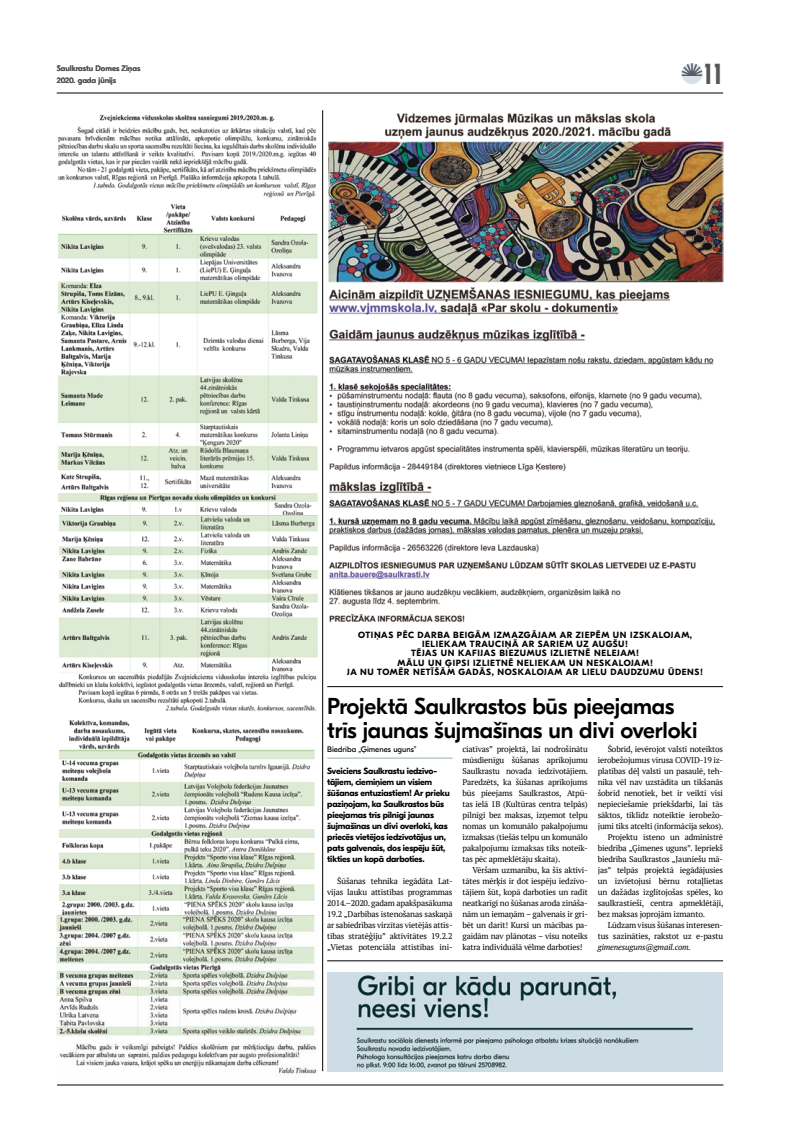
<style>
.page{position:relative;width:794px;height:1129px;background:#fff}
.page>*{position:absolute;margin:0;border:0;box-sizing:border-box;transform-origin:0 0}
.t1{font:500 30px "GT Eesti Pro Display";color:#565655}
.t2{font:500 23px/24px "GT Eesti Pro Display";letter-spacing:-.01em;color:#000}
.t3{font:700 9px/11px "GT Eesti Pro Display";letter-spacing:-.02em;color:#000}
.t4{font:700 9px/9px "GT Eesti Pro Display";letter-spacing:.07em;color:#000;text-align:center}
.t5{font:8.3px/11px "PT Serif";letter-spacing:-.02em;color:#000;text-align:justify}
.t6{font:italic 8.3px "PT Serif";letter-spacing:-.02em;color:#000}
.t7{font:500 8px/12px "GT Eesti Pro Display";color:#565655}
.t8{font:8px "GT Eesti Pro Display";color:#000}
</style>
<div class="page">
<hr style="left:57px;top:93px;width:666px;height:1px;background:#000">
<hr style="left:57px;top:1084px;width:666px;height:1px;background:#000">
<div style="left:681px;top:63px;width:21px;height:21px;background:#d6e2e7;border-radius:10px"></div>
<svg style="left:681px;top:63px;width:21px;height:13px"></svg>
<hr style="left:327px;top:686px;width:396px;height:1px;background:#000">
<hr style="left:327px;top:960px;width:396px;height:1px;background:#000">
<img style="left:328px;top:113px;width:395px;height:509px">
<hr style="left:322px;top:110px;width:1px;height:960px;background:#000">
<img style="left:57px;top:114px;width:260px;height:963px">
<hr style="left:327px;top:757px;width:125px;height:1px;background:#95adb6">
<div style="left:327px;top:971px;width:396px;height:99px;background:#cddce7"></div>
<img style="left:344px;top:971px;width:362px;height:98px">
<p class="t7" style="left:57px;top:62px;width:85px">Saulkrastu Domes Ziņas<br>2020. gada jūnijs</p>
<h1 class="t1" style="left:703px;top:58px;width:21px">11</h1>
<p class="t4" style="left:347px;top:631px;width:357px">OTIŅAS PĒC DARBA BEIGĀM IZMAZGĀJAM AR ZIEPĒM UN IZSKALOJAM, IELIEKAM TRAUCIŅĀ AR SARIEM UZ AUGŠU!<br>TĒJAS UN KAFIJAS BIEZUMUS IZLIETNĒ NELEJAM!<br>MĀLU UN ĢIPSI IZLIETNĒ NELIEKAM UN NESKALOJAM!<br>JA NU TOMĒR NETĪŠĀM GADĀS, NOSKALOJAM AR LIELU DAUDZUMU ŪDENS!</p>
<h2 class="t2" style="left:327px;top:694px;width:372px">Projektā Saulkrastos būs pieejamas trīs jaunas šujmašīnas un divi overloki</h2>
<p class="t8" style="left:327px;top:744px;width:91px">Biedrība „Ģimenes uguns”</p>
<p class="t3" style="left:327px;top:765px;width:124px">Sveiciens Saulkrastu iedzīvo&shy;tājiem, ciemiņiem un visiem šūšanas entuziastiem! Ar prieku paziņojam, ka Saulkrastos būs pieejamas trīs pilnīgi jaunas šujmašīnas un divi overloki, kas priecēs vietējos iedzīvotājus un, pats galvenais, dos iespēju šūt, tikties un kopā darboties.</p>
<p class="t5" style="left:327px;top:875px;width:127px;text-indent:10px">Šūšanas tehnika iegādāta Lat&shy;vijas lauku attīstības programmas 2014.–2020. gadam apakšpasākuma 19.2 „Darbības īstenošanas saskaņā ar sabiedrības virzītas vietējās attīs&shy;tības stratēģiju” aktivitātes 19.2.2 „Vietas potenciāla attīstības ini-</p>
<p class="t5" style="left:607px;top:743px;width:117px">Šobrīd, ievērojot valstī noteiktos</p>
<p class="t5" style="left:598px;top:754px;width:127px">ierobežojumus vīrusa COVID-19 iz-</p>
<p class="t5" style="left:598px;top:765px;width:127px">platības dēļ valstī un pasaulē, teh-</p>
<p class="t5" style="left:598px;top:776px;width:127px">nika vēl nav uzstādīta un tikšanās</p>
<p class="t5" style="left:598px;top:787px;width:127px">šobrīd nenotiek, bet ir veikti visi</p>
<p class="t5" style="left:598px;top:798px;width:127px">nepieciešamie priekšdarbi, lai tās</p>
<p class="t5" style="left:598px;top:809px;width:127px">sāktos, tiklīdz noteiktie ierobežo-</p>
<p class="t5" style="left:598px;top:820px;width:127px">jumi tiks atcelti (informācija sekos).</p>
<p class="t5" style="left:607px;top:831px;width:117px">Projektu īsteno un administrē</p>
<p class="t5" style="left:598px;top:842px;width:127px">biedrība „Ģimenes uguns”. Iepriekš</p>
<p class="t5" style="left:598px;top:853px;width:127px">biedrība Saulkrastos „Jauniešu mā-</p>
<p class="t5" style="left:598px;top:864px;width:127px">jas” telpās projektā iegādājusies</p>
<p class="t5" style="left:598px;top:875px;width:127px">un izvietojusi bērnu rotaļlietas</p>
<p class="t5" style="left:598px;top:886px;width:127px">un dažādas izglītojošas spēles, ko</p>
<p class="t5" style="left:598px;top:897px;width:127px">saulkrastieši, centra apmeklētāji,</p>
<p class="t5" style="left:598px;top:908px;width:109px">bez maksas joprojām izmanto.</p>
<p class="t5" style="left:607px;top:919px;width:117px">Lūdzam visus šūšanas interesen-</p>
<p class="t5" style="left:598px;top:930px;width:127px">tus sazināties, rakstot uz e-pastu</p>
<p class="t6" style="left:598px;top:941px;width:95px">gimenesuguns@gmail.com.</p>
<p class="t5" style="left:462px;top:743px;width:127px">ciatīvas” projektā, lai nodrošinātu mūsdienīgu šūšanas aprīkojumu Saulkrastu novada iedzīvotājiem.<br>Paredzēts, ka šūšanas aprīkojums būs pieejams Saulkrastos, Atpū&shy;tas ielā 1B (Kultūras centra telpās) pilnīgi bez maksas, izņemot telpu nomas un komunālo pakalpojumu izmaksas (tiešās telpu un komunālo pakalpojumu izmaksas tiks noteik&shy;tas pēc apmeklētāju skaita).</p>
<p class="t5" style="left:462px;top:864px;width:127px;text-indent:10px">Vēršam uzmanību, ka šīs aktivi&shy;tātes mērķis ir dot iespēju iedzīvo&shy;tājiem šūt, kopā darboties un radīt neatkarīgi no šūšanas aroda zināša&shy;nām un iemaņām – galvenais ir gri&shy;bēt un darīt! Kursi un mācības pa&shy;gaidām nav plānotas – visu noteiks katra individuālā vēlme darboties!</p>
</div>
